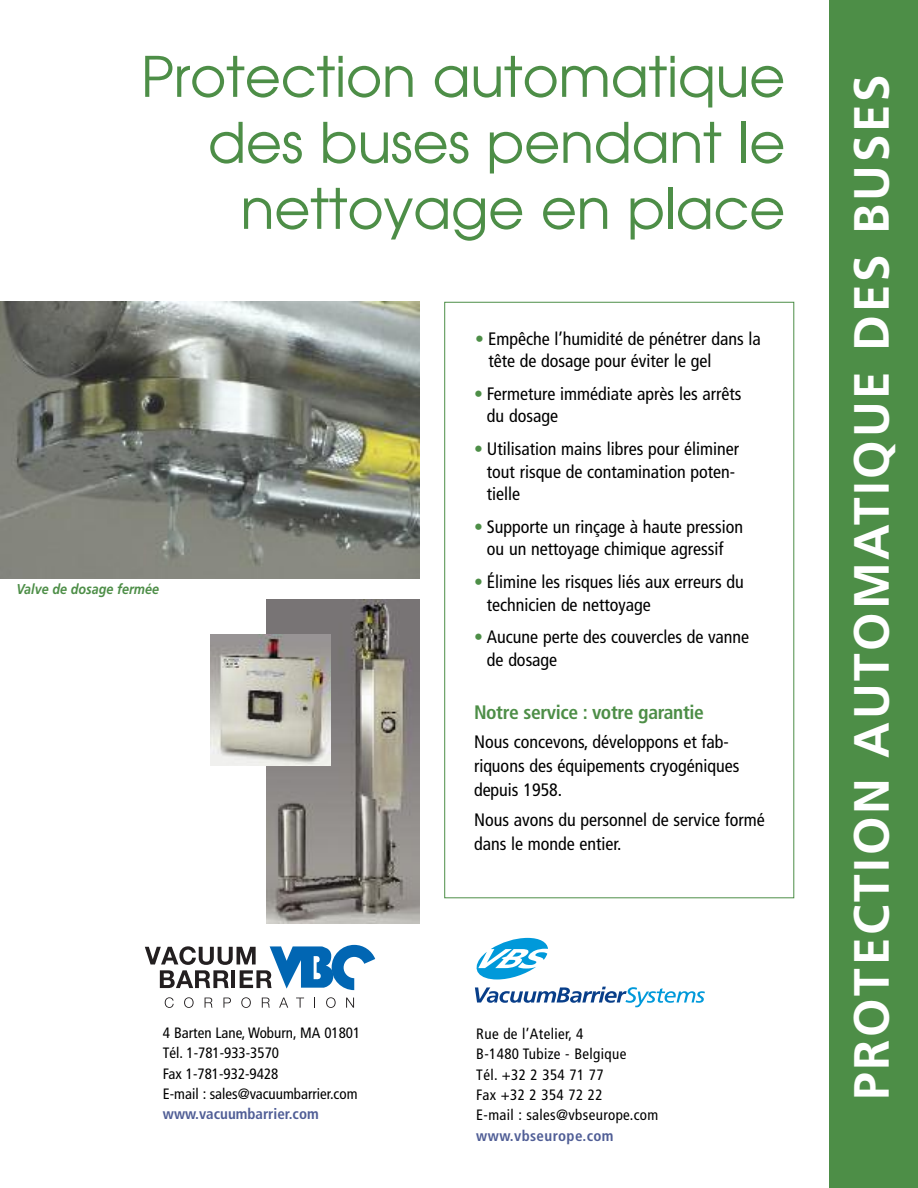
<style>
.page{position:relative;width:918px;height:1188px;background:#fff}
.page>*{position:absolute;margin:0;border:0;box-sizing:border-box;transform-origin:0 0}
.t1{font:55.5px/66px "Avant Garde";letter-spacing:-.005em;color:#4d8e47;text-align:right}
.t2{font:700 49.5px "Frutiger";letter-spacing:.055em;color:#fff}
.t3{font:700 condensed 19.5px "Frutiger";letter-spacing:-.02em;color:#4d8e47}
.t4{font:condensed 18px/22.5px "Frutiger";color:#000}
.t5{font:condensed 15px/20.4px "Frutiger";letter-spacing:.025em;color:#000}
.t6{font:condensed 15px/20.2px "Frutiger";color:#000}
.t7{font:700 condensed 15px "Frutiger";color:#505e96}
.t8{font:700 condensed 15px "Frutiger";letter-spacing:.025em;color:#505e96}
.t9{font:italic 700 14.25px "Frutiger";color:#4d8e47;scale:.88 1}
.s1{color:#4d8e47}
</style>
<div class="page">
<div style="left:829px;top:0;width:89px;height:1188px;background:#4d8e47"></div>
<img style="left:0;top:302px;width:419px;height:276px">
<img style="left:267px;top:600px;width:153px;height:324px">
<img style="left:211px;top:634px;width:120px;height:131px">
<svg style="left:165px;top:997px;width:9px;height:11px"></svg>
<svg style="left:184px;top:997px;width:10px;height:11px"></svg>
<svg style="left:205px;top:998px;width:8px;height:10px"></svg>
<svg style="left:223px;top:998px;width:8px;height:10px"></svg>
<svg style="left:241px;top:997px;width:10px;height:11px"></svg>
<svg style="left:262px;top:998px;width:8px;height:10px"></svg>
<svg style="left:279px;top:998px;width:9px;height:10px"></svg>
<svg style="left:296px;top:998px;width:8px;height:10px"></svg>
<svg style="left:326px;top:997px;width:10px;height:11px"></svg>
<svg style="left:346px;top:998px;width:8px;height:10px"></svg>
<svg style="left:145px;top:945px;width:230px;height:45px"></svg>
<svg style="left:476px;top:938px;width:72px;height:42px"></svg>
<svg style="left:475px;top:987px;width:230px;height:20px"></svg>
<h1 class="t1" style="left:141px;top:45px;width:646px">Protection automatique des buses pendant le nettoyage en place</h1>
<p class="t9" style="left:16px;top:583px;width:164px">Valve de dosage fermée</p>
<p class="t6" style="left:163px;top:1024px;width:199px">4 Barten Lane, Woburn, MA 01801<br>Tél. 1-781-933-3570<br>Fax 1-781-932-9428<br>E-mail : sales@vacuumbarrier.com</p>
<p class="t7" style="left:163px;top:1108px;width:157px">www.vacuumbarrier.com</p>
<p class="t4" style="left:488px;top:329px;width:274px;text-indent:-13px"><span class="s1">•</span> Empêche l’humidité de pénétrer dans la tête de dosage pour éviter le gel</p>
<p class="t4" style="left:487px;top:384px;width:256px;text-indent:-13px"><span class="s1">•</span> Fermeture immédiate après les arrêts du dosage</p>
<p class="t4" style="left:487px;top:439px;width:254px;text-indent:-13px"><span class="s1">•</span> Utilisation mains libres pour éliminer tout risque de contamination poten&shy;tielle</p>
<p class="t4" style="left:474px;top:517px;width:271px;text-align:center"><span class="s1">•</span> Supporte un rinçage à haute pression ou un nettoyage chimique agressif</p>
<p class="t4" style="left:487px;top:572px;width:259px;text-indent:-13px"><span class="s1">•</span> Élimine les risques liés aux erreurs du technicien de nettoyage</p>
<p class="t4" style="left:487px;top:627px;width:264px;text-indent:-13px"><span class="s1">•</span> Aucune perte des couvercles de vanne de dosage</p>
<p class="t3" style="left:474px;top:704px;width:231px">Notre service : votre garantie</p>
<p class="t4" style="left:474px;top:732px;width:267px;line-height:24px">Nous concevons, développons et fab&shy;riquons des équipements cryogéniques depuis 1958.</p>
<p class="t4" style="left:474px;top:810px;width:292px;line-height:24px">Nous avons du personnel de service formé dans le monde entier.</p>
<p class="t5" style="left:476px;top:1025px;width:184px">Rue de l’Atelier, 4<br>B-1480 Tubize - Belgique<br>Tél. +32 2 354 71 77<br>Fax +32 2 354 72 22<br>E-mail : sales@vbseurope.com</p>
<p class="t8" style="left:476px;top:1130px;width:139px">www.vbseurope.com</p>
<h2 class="t2" style="left:852px;top:1100px;width:1028px;rotate:-90deg">PROTECTION AUTOMATIQUE DES BUSES</h2>
</div>
